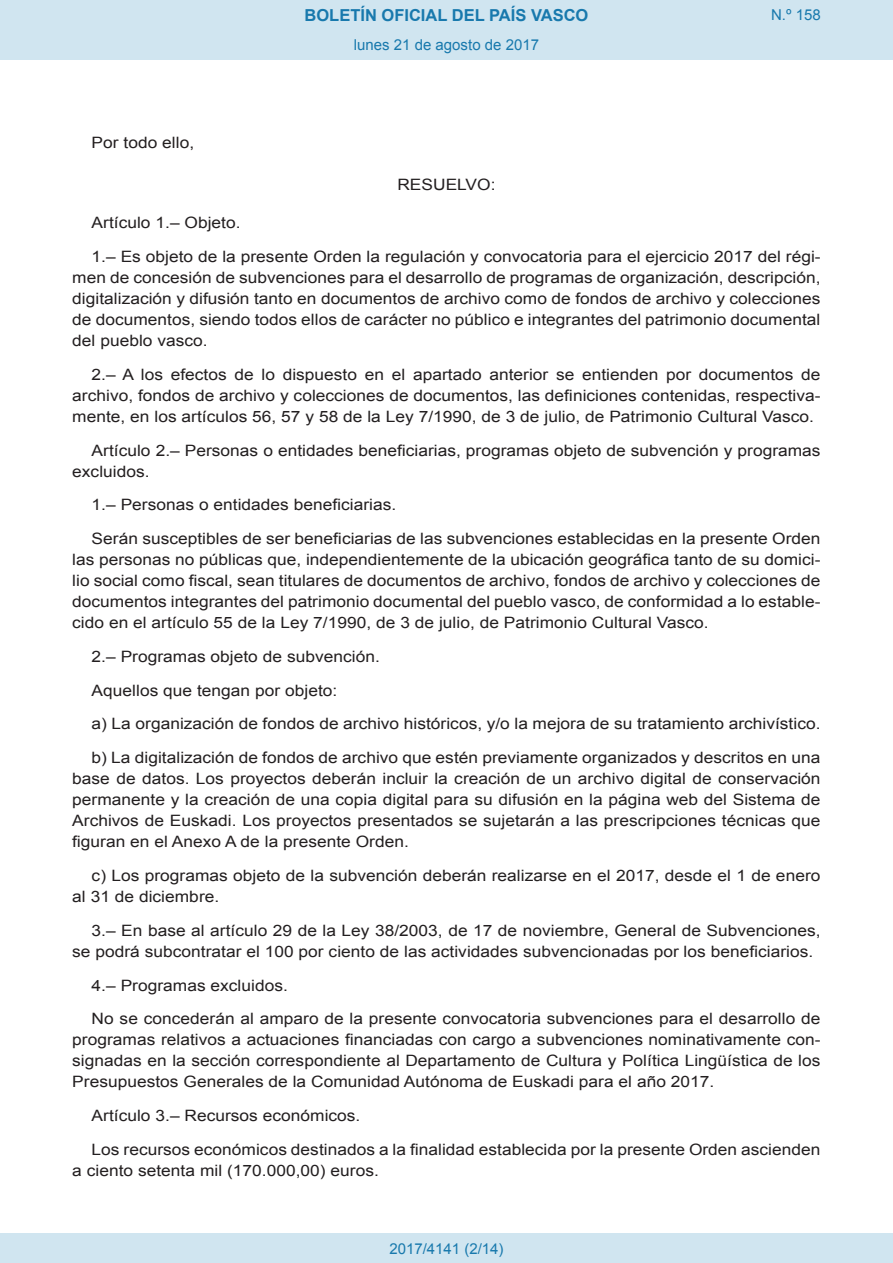
<style>
.page{position:relative;width:893px;height:1263px;background:#fff}
.page>*{position:absolute;margin:0;border:0;box-sizing:border-box;transform-origin:0 0}
.t1{font:700 16.5px "Arial";color:#1879ad}
.BOPVDetalle{font:15.6px/21px "Arial";color:#231f20;text-align:justify;scale:1.11 1}
.BOPVClave{font:15.6px "Arial";color:#231f20;scale:1.11 1}
.Paginacion_Centro{font:15px "Arial";color:#1879ad}
</style>
<div class="page">
<div style="left:0;top:0;width:893px;height:60px;background:#d0e5f0"></div>
<div style="left:0;top:1233px;width:893px;height:30px;background:#d0e5f0"></div>
<p class="BOPVDetalle" style="left:92px;top:132px;width:94px">Por todo ello,</p>
<p class="t1" style="left:305px;top:4px;width:285px">BOLETÍN OFICIAL DEL PAÍS VASCO</p>
<p class="Paginacion_Centro" style="left:354px;top:35px;width:187px">lunes 21 de agosto de 2017</p>
<p class="BOPVClave" style="left:397px;top:175px;width:90px">RESUELVO:</p>
<p class="Paginacion_Centro" style="left:771px;top:5px;width:51px">N.º 158</p>
<p class="BOPVDetalle" style="left:92px;top:213px;width:136px">Artículo 1.– Objeto.</p>
<p class="BOPVDetalle" style="left:72px;top:246px;width:676px;text-indent:19px">1.– Es objeto de la presente Orden la regulación y convocatoria para el ejercicio 2017 del régi&shy;men de concesión de subvenciones para el desarrollo de programas de organización, descripción, digitalización y difusión tanto en documentos de archivo como de fondos de archivo y colecciones de documentos, siendo todos ellos de carácter no público e integrantes del patrimonio documental del pueblo vasco.</p>
<p class="BOPVDetalle" style="left:72px;top:364px;width:676px;text-indent:19px">2.– A los efectos de lo dispuesto en el apartado anterior se entienden por documentos de archivo, fondos de archivo y colecciones de documentos, las definiciones contenidas, respectiva&shy;mente, en los artículos 56, 57 y 58 de la Ley 7/1990, de 3 de julio, de Patrimonio Cultural Vasco.</p>
<p class="BOPVDetalle" style="left:72px;top:440px;width:676px;text-indent:19px">Artículo 2.– Personas o entidades beneficiarias, programas objeto de subvención y programas excluidos.</p>
<p class="BOPVDetalle" style="left:92px;top:495px;width:276px">1.– Personas o entidades beneficiarias.</p>
<p class="BOPVDetalle" style="left:72px;top:528px;width:676px;text-indent:19px">Serán susceptibles de ser beneficiarias de las subvenciones establecidas en la presente Orden las personas no públicas que, independientemente de la ubicación geográfica tanto de su domici&shy;lio social como fiscal, sean titulares de documentos de archivo, fondos de archivo y colecciones de documentos integrantes del patrimonio documental del pueblo vasco, de conformidad a lo estable&shy;cido en el artículo 55 de la Ley 7/1990, de 3 de julio, de Patrimonio Cultural Vasco.</p>
<p class="BOPVDetalle" style="left:92px;top:646px;width:261px">2.– Programas objeto de subvención.</p>
<p class="BOPVDetalle" style="left:92px;top:680px;width:223px">Aquellos que tengan por objeto:</p>
<p class="BOPVDetalle" style="left:92px;top:714px;width:658px">a) La organización de fondos de archivo históricos, y/o la mejora de su tratamiento archivístico.</p>
<p class="BOPVDetalle" style="left:72px;top:747px;width:676px;text-indent:19px">b) La digitalización de fondos de archivo que estén previamente organizados y descritos en una base de datos. Los proyectos deberán incluir la creación de un archivo digital de conservación permanente y la creación de una copia digital para su difusión en la página web del Sistema de Archivos de Euskadi. Los proyectos presentados se sujetarán a las prescripciones técnicas que figuran en el Anexo A de la presente Orden.</p>
<p class="BOPVDetalle" style="left:72px;top:865px;width:675px;text-indent:19px">c) Los programas objeto de la subvención deberán realizarse en el 2017, desde el 1 de enero al 31 de diciembre.</p>
<p class="BOPVDetalle" style="left:72px;top:920px;width:676px;text-indent:19px">3.– En base al artículo 29 de la Ley 38/2003, de 17 de noviembre, General de Subvenciones, se podrá subcontratar el 100 por ciento de las actividades subvencionadas por los beneficiarios.</p>
<p class="BOPVDetalle" style="left:92px;top:975px;width:178px">4.– Programas excluidos.</p>
<p class="BOPVDetalle" style="left:72px;top:1008px;width:676px;text-indent:19px">No se concederán al amparo de la presente convocatoria subvenciones para el desarrollo de programas relativos a actuaciones financiadas con cargo a subvenciones nominativamente con&shy;signadas en la sección correspondiente al Departamento de Cultura y Política Lingüística de los Presupuestos Generales de la Comunidad Autónoma de Euskadi para el año 2017.</p>
<p class="BOPVDetalle" style="left:92px;top:1105px;width:244px">Artículo 3.– Recursos económicos.</p>
<p class="BOPVDetalle" style="left:72px;top:1139px;width:676px;text-indent:19px">Los recursos económicos destinados a la finalidad establecida por la presente Orden ascienden a ciento setenta mil (170.000,00) euros.</p>
<p class="Paginacion_Centro" style="left:389px;top:1238px;width:116px">2017/4141 (2/14)</p>
</div>
